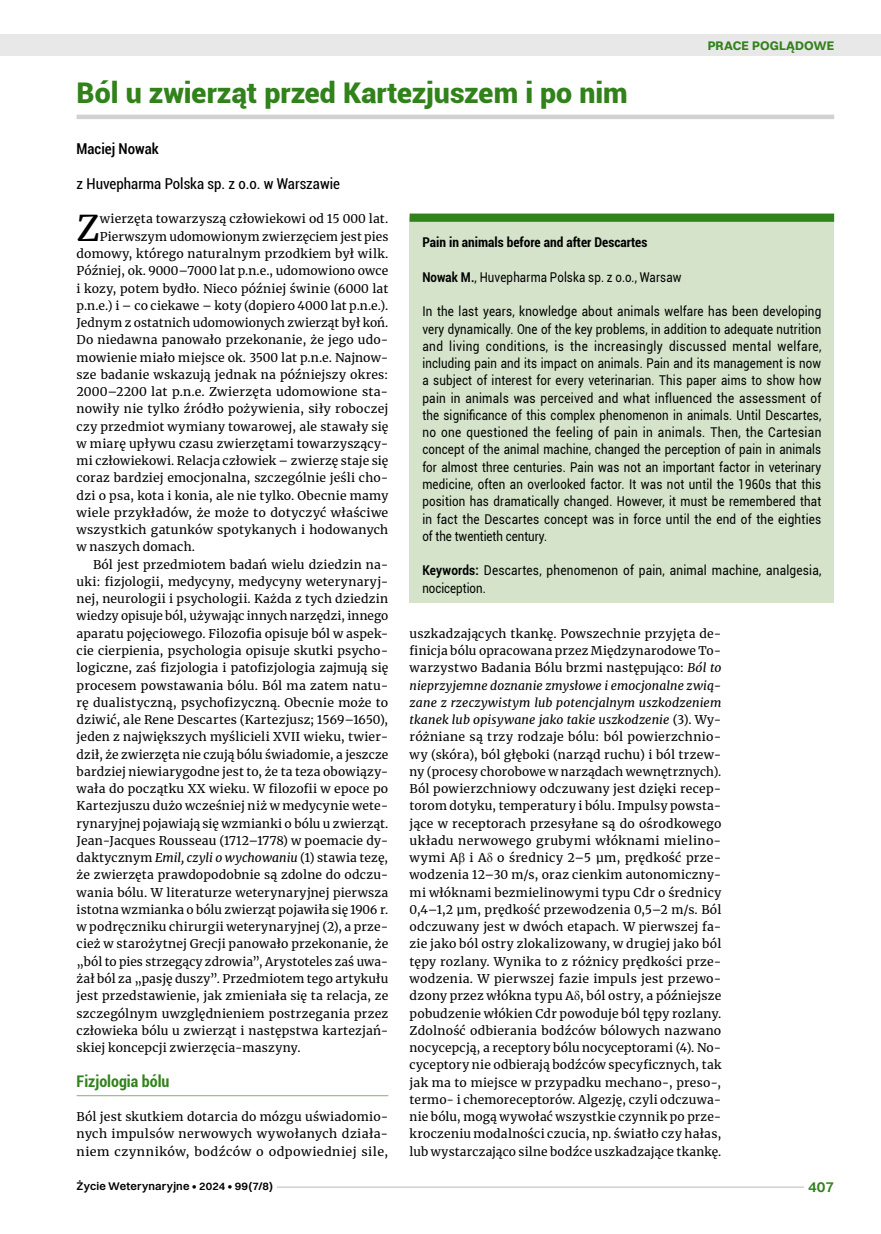
<style>
.page{position:relative;width:881px;height:1234px;background:#fff}
.page>*{position:absolute;margin:0;border:0;box-sizing:border-box;transform-origin:0 0}
.t1{font:35.25px "Merriweather";color:#000}
.t2{font:900 28.5px "Roboto";color:#32821c}
.t3{font:700 condensed 16.05px "Roboto";color:#32821c}
.t4{font:condensed 15px "Roboto";color:#000}
.t5{font:500 condensed 15px "Roboto";color:#000}
.t6{font:600 15px "Switzer";color:#32821c}
.t7{font:13.5px/17.2px "Roboto";letter-spacing:.015em;color:#000;text-align:justify;scale:.86 1}
.t8{font:13.5px/17.2px "Roboto";letter-spacing:.015em;color:#000;scale:.88 1}
.t9{font:13.5px "Roboto";letter-spacing:.015em;color:#000;scale:.85 1}
.t10{font:700 condensed 13.5px "Roboto";color:#000}
.t11{font:700 12.6px "Switzer";color:#32821c}
.t12{font:12px/17.2px "Merriweather";letter-spacing:.015em;color:#000;text-align:justify}
.t13{font:600 11.25px "Switzer";letter-spacing:.015em;color:#000}
.s1{font-style:italic}
.s2{font-weight:700}
</style>
<div class="page">
<hr style="left:77px;top:1094px;width:311px;height:1px;background:#96ba7b">
<hr style="left:77px;top:115px;width:756px;height:4px;background:#d2d1d1">
<div style="left:409px;top:218px;width:424px;height:385px;background:#d4e3c9"></div>
<div style="left:409px;top:213px;width:424px;height:9px;background:#32821c"></div>
<div style="left:0;top:35px;width:880px;height:21px;background:#e8e8e8"></div>
<hr style="left:268px;top:1186px;width:565px;height:1px;background:#d2d1d1">
<div style="left:804px;top:1178px;width:29px;height:15px;background:#fff"></div>
<div style="left:77px;top:1180px;width:199px;height:13px;background:#fff"></div>
<h2 class="t2" style="left:77px;top:72px;width:552px">Ból u zwierząt przed Kartezjuszem i po nim</h2>
<p class="t5" style="left:77px;top:138px;width:84px">Maciej Nowak</p>
<p class="t4" style="left:77px;top:173px;width:265px">z Huvepharma Polska sp. z o.o. w Warszawie</p>
<p class="t11" style="left:707px;top:37px;width:128px">PRACE POGLĄDOWE</p>
<h1 class="t1" style="left:77px;top:203px;width:25px">Z</h1>
<p class="t12" style="left:100px;top:210px;width:290px">wierzęta towarzyszą człowiekowi od 15 000 lat.</p>
<p class="t12" style="left:100px;top:227px;width:290px">Pierwszym udomowionym zwierzęciem jest pies</p>
<p class="t12" style="left:77px;top:244px;width:313px">domowy, którego naturalnym przodkiem był wilk.</p>
<p class="t12" style="left:77px;top:262px;width:313px">Później, ok. 9000–7000 lat p.n.e., udomowiono owce</p>
<p class="t12" style="left:77px;top:279px;width:313px">i kozy, potem bydło. Nieco później świnie (6000 lat</p>
<p class="t12" style="left:77px;top:296px;width:313px">p.n.e.) i – co ciekawe – koty (dopiero 4000 lat p.n.e.).</p>
<p class="t12" style="left:77px;top:313px;width:313px">Jednym z ostatnich udomowionych zwierząt był koń.</p>
<p class="t12" style="left:77px;top:331px;width:313px">Do niedawna panowało przekonanie, że jego udo-</p>
<p class="t12" style="left:77px;top:348px;width:313px">mowienie miało miejsce ok. 3500 lat p.n.e. Najnow-</p>
<p class="t12" style="left:77px;top:365px;width:313px">sze badanie wskazują jednak na późniejszy okres:</p>
<p class="t12" style="left:77px;top:382px;width:313px">2000–2200 lat p.n.e. Zwierzęta udomowione sta-</p>
<p class="t12" style="left:77px;top:400px;width:313px">nowiły nie tylko źródło pożywienia, siły roboczej</p>
<p class="t12" style="left:77px;top:417px;width:313px">czy przedmiot wymiany towarowej, ale stawały się</p>
<p class="t12" style="left:77px;top:434px;width:313px">w miarę upływu czasu zwierzętami towarzyszący-</p>
<p class="t12" style="left:77px;top:451px;width:313px">mi człowiekowi. Relacja człowiek – zwierzę staje się</p>
<p class="t12" style="left:77px;top:469px;width:313px">coraz bardziej emocjonalna, szczególnie jeśli cho-</p>
<p class="t12" style="left:77px;top:486px;width:313px">dzi o psa, kota i konia, ale nie tylko. Obecnie mamy</p>
<p class="t12" style="left:77px;top:503px;width:313px">wiele przykładów, że może to dotyczyć właściwe</p>
<p class="t12" style="left:77px;top:520px;width:313px">wszystkich gatunków spotykanych i hodowanych</p>
<p class="t12" style="left:77px;top:538px;width:120px">w naszych domach.</p>
<p class="t12" style="left:93px;top:555px;width:296px">Ból jest przedmiotem badań wielu dziedzin na-</p>
<p class="t12" style="left:77px;top:572px;width:313px">uki: fizjologii, medycyny, medycyny weterynaryj-</p>
<p class="t12" style="left:77px;top:589px;width:313px">nej, neurologii i psychologii. Każda z tych dziedzin</p>
<p class="t12" style="left:77px;top:607px;width:313px">wiedzy opisuje ból, używając innych narzędzi, innego</p>
<p class="t12" style="left:77px;top:624px;width:313px">aparatu pojęciowego. Filozofia opisuje ból w aspek-</p>
<p class="t12" style="left:77px;top:641px;width:313px">cie cierpienia, psychologia opisuje skutki psycho-</p>
<p class="t12" style="left:77px;top:658px;width:313px">logiczne, zaś fizjologia i patofizjologia zajmują się</p>
<p class="t12" style="left:77px;top:676px;width:313px">procesem powstawania bólu. Ból ma zatem natu-</p>
<p class="t12" style="left:77px;top:693px;width:313px">rę dualistyczną, psychofizyczną. Obecnie może to</p>
<p class="t12" style="left:77px;top:710px;width:313px">dziwić, ale Rene Descartes (Kartezjusz; 1569–1650),</p>
<p class="t12" style="left:77px;top:727px;width:313px">jeden z największych myślicieli XVII wieku, twier-</p>
<p class="t12" style="left:77px;top:745px;width:313px">dził, że zwierzęta nie czują bólu świadomie, a jeszcze</p>
<p class="t12" style="left:77px;top:762px;width:313px">bardziej niewiarygodne jest to, że ta teza obowiązy-</p>
<p class="t12" style="left:77px;top:779px;width:313px">wała do początku XX wieku. W filozofii w epoce po</p>
<p class="t12" style="left:77px;top:796px;width:313px">Kartezjuszu dużo wcześniej niż w medycynie wete-</p>
<p class="t12" style="left:77px;top:814px;width:313px">rynaryjnej pojawiają się wzmianki o bólu u zwierząt.</p>
<p class="t12" style="left:77px;top:831px;width:313px">Jean-Jacques Rousseau (1712–1778) w poemacie dy-</p>
<p class="t12" style="left:77px;top:848px;width:313px">daktycznym <span class="s1">Emil, czyli o wychowaniu</span> (1) stawia tezę,</p>
<p class="t12" style="left:77px;top:865px;width:313px">że zwierzęta prawdopodobnie są zdolne do odczu-</p>
<p class="t12" style="left:77px;top:883px;width:313px">wania bólu. W literaturze weterynaryjnej pierwsza</p>
<p class="t12" style="left:77px;top:900px;width:313px">istotna wzmianka o bólu zwierząt pojawiła się 1906 r.</p>
<p class="t12" style="left:77px;top:917px;width:313px">w podręczniku chirurgii weterynaryjnej (2), a prze-</p>
<p class="t12" style="left:77px;top:934px;width:313px">cież w starożytnej Grecji panowało przekonanie, że</p>
<p class="t12" style="left:77px;top:952px;width:313px">„ból to pies strzegący zdrowia”, Arystoteles zaś uwa-</p>
<p class="t12" style="left:77px;top:969px;width:313px">żał ból za „pasję duszy”. Przedmiotem tego artykułu</p>
<p class="t12" style="left:77px;top:986px;width:313px">jest przedstawienie, jak zmieniała się ta relacja, ze</p>
<p class="t12" style="left:77px;top:1003px;width:313px">szczególnym uwzględnieniem postrzegania przez</p>
<p class="t12" style="left:77px;top:1021px;width:313px">człowieka bólu u zwierząt i następstwa kartezjań-</p>
<p class="t12" style="left:77px;top:1038px;width:225px">skiej koncepcji zwierzęcia-maszyny.</p>
<h3 class="t3" style="left:77px;top:1069px;width:94px">Fizjologia bólu</h3>
<p class="t12" style="left:77px;top:1107px;width:313px">Ból jest skutkiem dotarcia do mózgu uświadomio&shy;nych impulsów nerwowych wywołanych działa&shy;niem czynników, bodźców o odpowiedniej sile,</p>
<p class="t10" style="left:422px;top:233px;width:226px">Pain in animals before and after Descartes</p>
<p class="t9" style="left:422px;top:267px;width:306px"><span class="s2">Nowak M.</span>, Huvepharma Polska sp. z o.o., Warsaw</p>
<p class="t7" style="left:422px;top:302px;width:465px">In the last years, knowledge about animals welfare has been developing very dynamically. One of the key problems, in addition to adequate nutrition and living conditions, is the increasingly discussed mental welfare, including pain and its impact on animals. Pain and its management is now a subject of interest for every veterinarian. This paper aims to show how pain in animals was perceived and what influenced the assessment of the significance of this complex phenomenon in animals. Until Descartes, no one questioned the feeling of pain in animals. Then, the Cartesian concept of the animal machine, changed the perception of pain in animals for almost three centuries. Pain was not an important factor in veterinary medicine, often an overlooked factor. It was not until the 1960s that this position has dramatically changed. However, it must be remembered that in fact the Descartes concept was in force until the end of the eighties of the twentieth century.</p>
<p class="t8" style="left:422px;top:561px;width:455px"><span class="s2">Keywords:</span> Descartes, phenomenon of pain, animal machine, analgesia, nociception.</p>
<p class="t12" style="left:409px;top:624px;width:313px">uszkadzających tkankę. Powszechnie przyjęta de&shy;finicja bólu opracowana przez Międzynarodowe To&shy;warzystwo Badania Bólu brzmi następująco: <span class="s1">Ból to nieprzyjemne doznanie zmysłowe i emocjonalne zwią&shy;zane z rzeczywistym lub potencjalnym uszkodzeniem tkanek lub opisywane jako takie uszkodzenie</span> (3). Wy&shy;różniane są trzy rodzaje bólu: ból powierzchnio&shy;wy (skóra), ból głęboki (narząd ruchu) i ból trzew&shy;ny (procesy chorobowe w narządach wewnętrznych).<br>Ból powierzchniowy odczuwany jest dzięki recep&shy;torom dotyku, temperatury i bólu. Impulsy powsta&shy;jące w receptorach przesyłane są do ośrodkowego układu nerwowego grubymi włóknami mielino&shy;wymi A i A o średnicy 2–5 µm, prędkość prze&shy;wodzenia 12–30 m/s, oraz cienkim autonomiczny&shy;mi włóknami bezmielinowymi typu Cdr o średnicy 0,4–1,2 µm, prędkość przewodzenia 0,5–2 m/s. Ból odczuwany jest w dwóch etapach. W pierwszej fa&shy;zie jako ból ostry zlokalizowany, w drugiej jako ból tępy rozlany. Wynika to z różnicy prędkości prze&shy;wodzenia. W pierwszej fazie impuls jest przewo&shy;dzony przez włókna typu A , ból ostry, a późniejsze pobudzenie włókien Cdr powoduje ból tępy rozlany.<br>Zdolność odbierania bodźców bólowych nazwano nocycepcją, a receptory bólu nocyceptorami (4). No&shy;cyceptory nie odbierają bodźców specyficznych, tak jak ma to miejsce w przypadku mechano-, preso-, termo- i chemoreceptorów. Algezję, czyli odczuwa&shy;nie bólu, mogą wywołać wszystkie czynnik po prze&shy;kroczeniu modalności czucia, np. światło czy hałas, lub wystarczająco silne bodźce uszkadzające tkankę.</p>
<p class="t13" style="left:77px;top:1179px;width:198px">Życie Weterynaryjne • 2024 • 99(7/8)</p>
<p class="t6" style="left:807px;top:1177px;width:27px">407</p>
</div>
